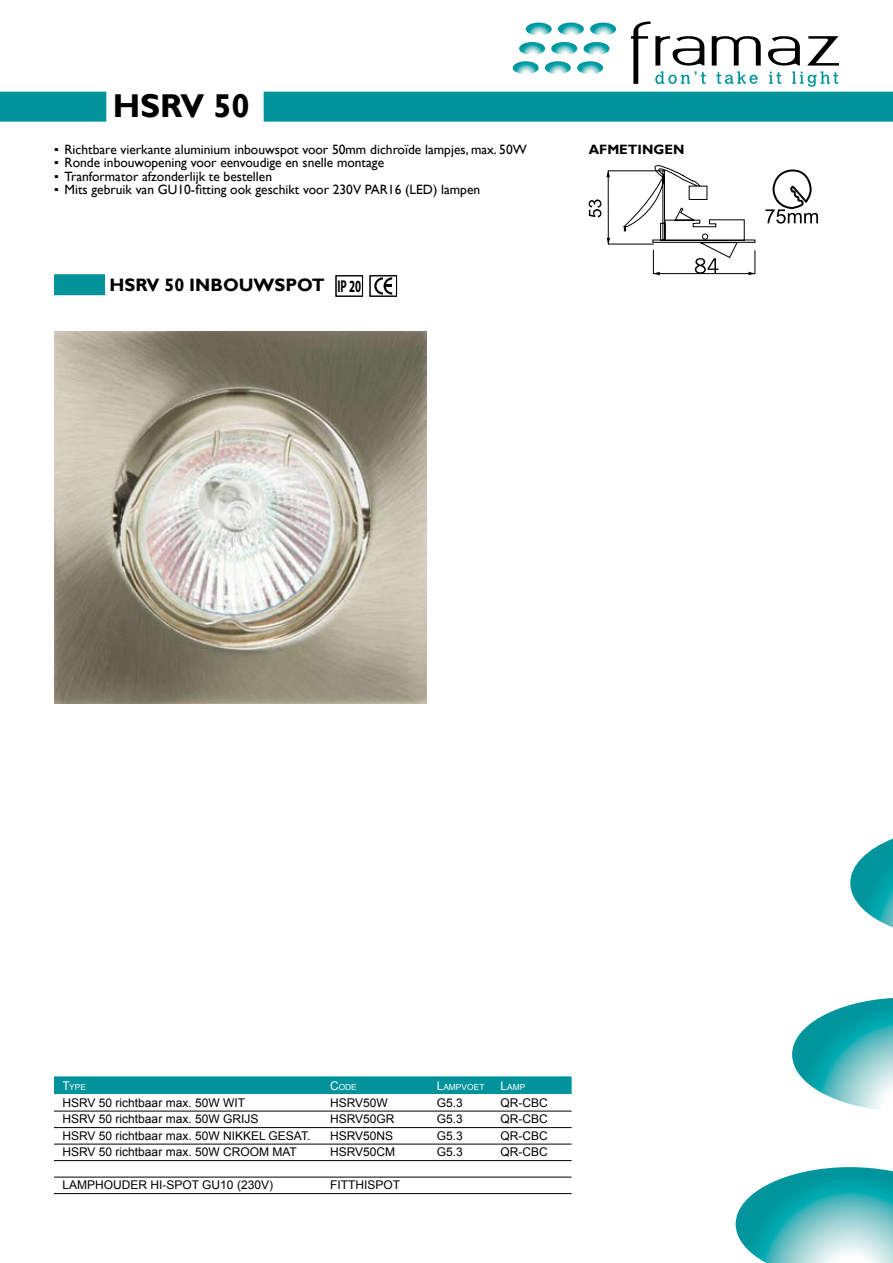
<style>
.page{position:relative;width:893px;height:1263px;background:#fff}
.page>*{position:absolute;margin:0;border:0;box-sizing:border-box;transform-origin:0 0}
.t1{font:700 33px "Gill Sans";color:#000}
.t2{font:700 18px "Gill Sans";color:#000}
.t3{font:13.5px "Gill Sans";color:#000}
.t4{font:700 13.5px "Gill Sans";color:#000}
.t5{font:12px "Arial";color:#000}
.t6{font:8.4px "Arial";color:#fff}
.s1{font-family:"Verdana"}
.s2{font-family:"Myriad Pro";font-size:17.1px}
.s3{font-size:12px}
</style>
<div class="page">
<svg style="left:558px;top:23px;width:26px;height:12px"></svg>
<svg style="left:551px;top:42px;width:26px;height:13px"></svg>
<svg style="left:545px;top:61px;width:26px;height:13px"></svg>
<svg style="left:590px;top:23px;width:26px;height:12px"></svg>
<svg style="left:583px;top:42px;width:26px;height:13px"></svg>
<svg style="left:577px;top:61px;width:26px;height:13px"></svg>
<svg style="left:526px;top:23px;width:26px;height:12px"></svg>
<svg style="left:519px;top:42px;width:26px;height:13px"></svg>
<svg style="left:513px;top:61px;width:26px;height:13px"></svg>
<svg style="left:631px;top:21px;width:75px;height:63px"></svg>
<svg style="left:712px;top:36px;width:49px;height:48px"></svg>
<svg style="left:768px;top:36px;width:71px;height:51px"></svg>
<svg style="left:850px;top:838px;width:43px;height:89px"></svg>
<svg style="left:792px;top:998px;width:101px;height:111px"></svg>
<svg style="left:736px;top:1167px;width:157px;height:96px;background:#65c1c5"></svg>
<div style="left:0;top:92px;width:893px;height:30px;background:#00939b"></div>
<div style="left:106px;top:88px;width:158px;height:37px;background:#fff"></div>
<div style="left:54px;top:274px;width:366px;height:21px;background:#00939b"></div>
<div style="left:105px;top:273px;width:328px;height:24px;background:#fff"></div>
<div style="left:336px;top:275px;width:27px;height:22px;border:1px solid #000"></div>
<svg style="left:374px;top:277px;width:18px;height:18px"></svg>
<div style="left:370px;top:275px;width:27px;height:22px;border:1px solid #000"></div>
<div style="left:54px;top:1076px;width:518px;height:18px;background:#00939b"></div>
<hr style="left:54px;top:1111px;width:518px;height:1px;background:#000">
<hr style="left:54px;top:1127px;width:518px;height:1px;background:#000">
<hr style="left:54px;top:1144px;width:518px;height:1px;background:#000">
<hr style="left:54px;top:1160px;width:518px;height:1px;background:#000">
<hr style="left:54px;top:1177px;width:518px;height:1px;background:#000">
<hr style="left:54px;top:1193px;width:518px;height:1px;background:#000">
<svg style="left:765px;top:170px;width:53px;height:54px"></svg>
<svg style="left:589px;top:166px;width:166px;height:109px"></svg>
<img style="left:54px;top:332px;width:373px;height:371px">
<h1 class="t1" style="left:113px;top:86px;width:139px">HSRV 50</h1>
<p class="t3" style="left:54px;top:142px;width:474px"><span class="s1">▪</span> Richtbare vierkante aluminium inbouwspot voor 50mm dichroïde lampjes, max. 50W</p>
<p class="t3" style="left:54px;top:155px;width:332px"><span class="s1">▪</span> Ronde inbouwopening voor eenvoudige en snelle montage</p>
<p class="t3" style="left:54px;top:169px;width:220px"><span class="s1">▪</span> Tranformator afzonderlijk te bestellen</p>
<p class="t3" style="left:54px;top:182px;width:428px"><span class="s1">▪</span> Mits gebruik van GU10-fitting ook geschikt voor 230V PAR16 (LED) lampen</p>
<h2 class="t2" style="left:109px;top:274px;width:253px">HSRV 50 INBOUWSPOT <span class="s2">IP 20</span></h2>
<p class="t4" style="left:589px;top:141px;width:97px">AFMETINGEN</p>
<p class="t6" style="left:63px;top:1082px;width:25px"><span class="s3">T</span>YPE</p>
<p class="t6" style="left:330px;top:1082px;width:28px"><span class="s3">C</span>ODE</p>
<p class="t6" style="left:437px;top:1082px;width:49px"><span class="s3">L</span>AMPVOET</p>
<p class="t6" style="left:500px;top:1082px;width:26px"><span class="s3">L</span>AMP</p>
<p class="t5" style="left:63px;top:1094px;width:184px">HSRV 50 richtbaar max. 50W WIT</p>
<p class="t5" style="left:330px;top:1094px;width:59px">HSRV50W</p>
<p class="t5" style="left:437px;top:1094px;width:28px">G5.3</p>
<p class="t5" style="left:500px;top:1094px;width:49px">QR-CBC</p>
<p class="t5" style="left:63px;top:1111px;width:197px">HSRV 50 richtbaar max. 50W GRIJS</p>
<p class="t5" style="left:330px;top:1111px;width:66px">HSRV50GR</p>
<p class="t5" style="left:437px;top:1111px;width:28px">G5.3</p>
<p class="t5" style="left:500px;top:1111px;width:49px">QR-CBC</p>
<p class="t5" style="left:63px;top:1127px;width:249px">HSRV 50 richtbaar max. 50W NIKKEL GESAT.</p>
<p class="t5" style="left:330px;top:1127px;width:65px">HSRV50NS</p>
<p class="t5" style="left:437px;top:1127px;width:28px">G5.3</p>
<p class="t5" style="left:500px;top:1127px;width:49px">QR-CBC</p>
<p class="t5" style="left:63px;top:1144px;width:236px">HSRV 50 richtbaar max. 50W CROOM MAT</p>
<p class="t5" style="left:330px;top:1144px;width:67px">HSRV50CM</p>
<p class="t5" style="left:437px;top:1144px;width:28px">G5.3</p>
<p class="t5" style="left:500px;top:1144px;width:49px">QR-CBC</p>
<p class="t5" style="left:63px;top:1177px;width:212px">LAMPHOUDER HI-SPOT GU10 (230V)</p>
<p class="t5" style="left:330px;top:1177px;width:72px">FITTHISPOT</p>
</div>
